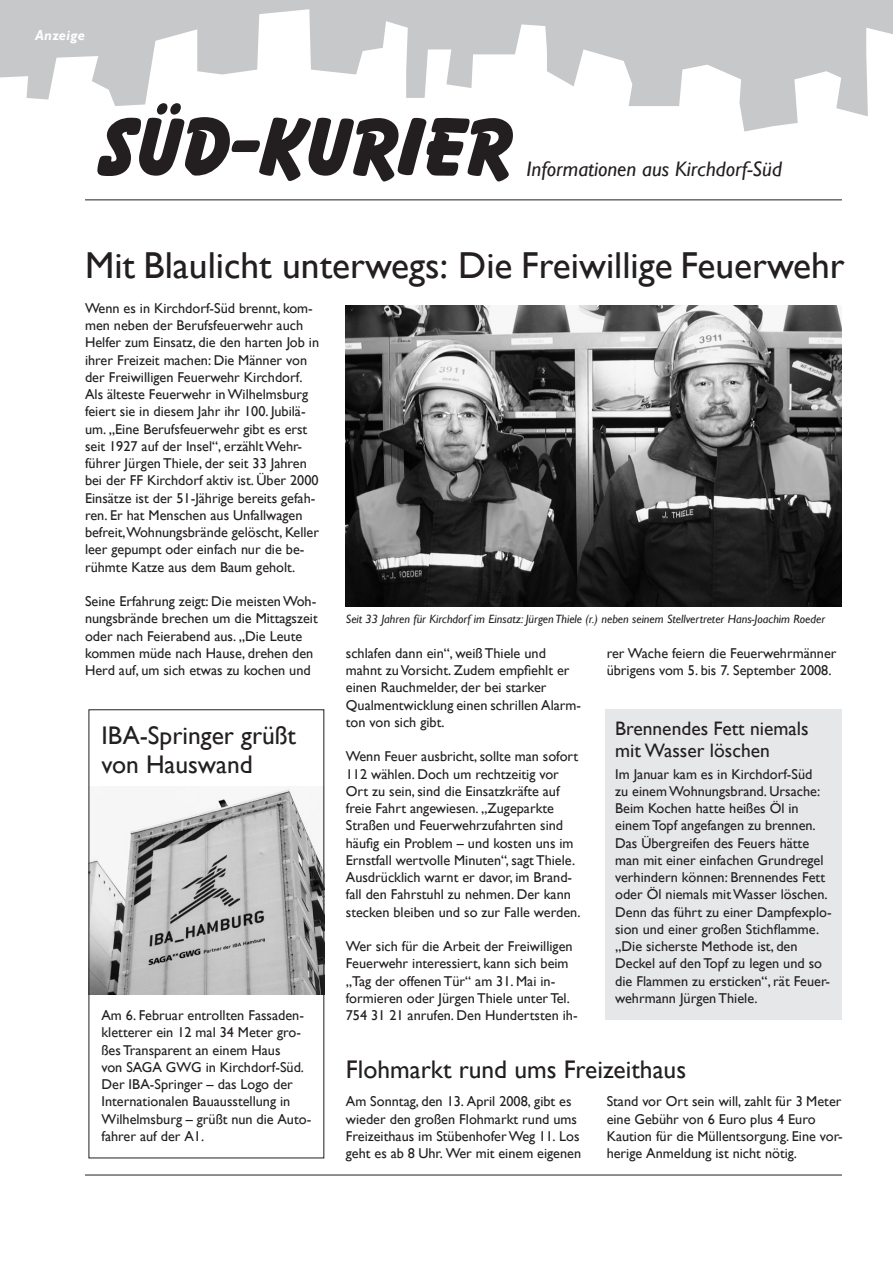
<style>
.page{position:relative;width:893px;height:1263px;background:#fff}
.page>*{position:absolute;margin:0;border:0;box-sizing:border-box;transform-origin:0 0}
.t1{font:87px "Balloon";color:#231f20}
.t2{font:37.5px "Gill Sans";color:#231f20}
.t3{font:25.5px/28.5px "Gill Sans";color:#231f20}
.t4{font:italic 21px "Gill Sans";color:#231f20}
.t5{font:19.5px/21.8px "Gill Sans";color:#231f20}
.t6{font:14.25px/17.2px "Gill Sans";color:#231f20}
.t7{font:italic 700 14.25px "Gill Sans";letter-spacing:.02em;color:#fff}
.t8{font:italic 12px "Gill Sans";color:#231f20}
</style>
<div class="page">
<svg style="left:0;top:0;width:893px;height:132px;fill:#c7c8ca"></svg>
<hr style="left:85px;top:199px;width:757px;height:1px;background:#231f20">
<hr style="left:85px;top:1175px;width:757px;height:1px;background:#231f20">
<div style="left:606px;top:710px;width:236px;height:310px;background:#e6e7e9"></div>
<img style="left:346px;top:305px;width:496px;height:301px">
<img style="left:91px;top:789px;width:231px;height:206px">
<p class="t7" style="left:35px;top:27px;width:51px">Anzeige</p>
<h1 class="t1" style="left:101px;top:99px;width:413px">SÜD-KURIER</h1>
<h3 class="t4" style="left:526px;top:157px;width:257px">Informationen aus Kirchdorf-Süd</h3>
<h2 class="t2" style="left:85px;top:244px;width:761px">Mit Blaulicht unterwegs: Die Freiwillige Feuerwehr</h2>
<p class="t6" style="left:85px;top:300px;width:236px">Wenn es in Kirchdorf-Süd brennt, kom&shy;men neben der Berufsfeuerwehr auch Helfer zum Einsatz, die den harten Job in ihrer Freizeit machen: Die Männer von der Freiwilligen Feuerwehr Kirchdorf.<br>Als älteste Feuerwehr inWil-helmsburg feiert sie in diesem Jahr ihr 100. Jubilä&shy;um. „Eine Berufsfeuerwehr gibt es erst seit 1927 auf der Insel“, er-zählt Wehr&shy;führer Jürgen Thiele, der seit 33 Jahren bei der FF Kirchdorf aktiv ist. Über 2000<br>Einsätze ist der 51-Jährige bereits gefah&shy;ren. Er hat Menschen aus Unfallwagen befreit,Wohnungsbrände gelöscht, Keller leer gepumpt oder einfach nur die be&shy;rühmte Katze aus dem Baum geholt.</p>
<p class="t6" style="left:85px;top:593px;width:234px">Seine Erfahrung zeigt: Die meistenWoh&shy;nungsbrände brechen um die Mittagszeit oder nach Feierabend aus. „Die Leute kommen müde nach Hause, drehen den Herd auf, um sich etwas zu kochen und</p>
<p class="t8" style="left:346px;top:612px;width:481px">Seit 33 Jahren für Kirchdorf im Einsatz: Jürgen Thiele (r.) neben seinem Stellvertreter Hans-Joachim Roeder</p>
<p class="t6" style="left:346px;top:645px;width:236px">schlafen dann ein“, weiß Thiele und mahnt zu Vorsicht. Zudem em-pfiehlt er einen Rauchmelder, der bei star-ker Qualm--ent-wick-lung einen schrillen Alarm&shy;ton von sich gibt.</p>
<p class="t6" style="left:346px;top:748px;width:236px">Wenn Feuer ausbricht, sollte man sofort 112 wählen. Doch um rechtzeitig vor Ort zu sein, sind die Einsatzkräfte auf freie Fahrt angewiesen. „Zugeparkte Straßen und Feuerwehrzufahrten sind häufig ein Problem – und kosten uns im Ernstfall wertvolle Minuten“, sagt Thiele.<br>Ausdrücklich warnt er davor, im Brand&shy;fall den Fahrstuhl zu nehmen. Der kann stecken bleiben und so zur Falle werden.</p>
<p class="t6" style="left:346px;top:938px;width:233px">Wer sich für die Arbeit der Freiwilligen Feuerwehr interessiert, kann sich beim „Tag der offenen Tür“ am 31. Mai in&shy;formieren oder Jürgen Thiele unter Tel.<br>754 31 21 anrufen. Den Hundertsten ih-</p>
<p class="t6" style="left:607px;top:645px;width:231px">rer Wache feiern die Feuerwehrmänner übrigens vom 5. bis 7. September 2008.</p>
<h3 class="t5" style="left:615px;top:718px;width:195px">Brennendes Fett niemals mit Wasser löschen</h3>
<p class="t6" style="left:615px;top:765px;width:218px">Im Januar kam es in Kirchdorf-Süd<br>zu einem Wohnungsbrand. Ursache:<br>Beim Kochen hatte heißes Öl in einem Topf angefangen zu brennen.<br>Das Übergreifen des Feuers hätte man mit einer einfachen Grundregel verhindern können: Brennendes Fett oder Öl niemals mit Wasser löschen.<br>Denn das führt zu einer Dampfexplo&shy;sion und einer großen Stichflamme. „Die sicherste Methode ist, den Deckel auf den Topf zu legen und so die Flammen zu ersticken“, rät Feuer&shy;wehrmann Jürgen Thiele.</p>
<h3 class="t3" style="left:101px;top:722px;width:196px">IBA-Springer grüßt von Hauswand</h3>
<p class="t6" style="left:101px;top:1007px;width:210px">Am 6. Februar entrollten Fassaden&shy;kletterer ein 12 mal 34 Meter gro&shy;ßes Transparent an einem Haus<br>von SAGA GWG in Kirchdorf-Süd.<br>Der IBA-Springer – das Logo der<br>Internationalen Bauausstellung in<br>Wilhelmsburg – grüßt nun die Auto&shy;fahrer auf der A1.</p>
<h3 class="t3" style="left:346px;top:1055px;width:342px">Flohmarkt rund ums Freizeithaus</h3>
<p class="t6" style="left:346px;top:1093px;width:237px">Am Sonntag, den 13. April 2008, gibt es wieder den großen Flohmarkt rund ums Freizeithaus im Stübenhofer Weg 11. Los geht es ab 8 Uhr. Wer mit einem eigenen</p>
<p class="t6" style="left:607px;top:1093px;width:238px">Stand vor Ort sein will, zahlt für 3 Meter eine Gebühr von 6 Euro plus 4 Euro Kaution für die Müllentsorgung. Eine vor&shy;herige Anmeldung ist nicht nötig.</p>
</div>
